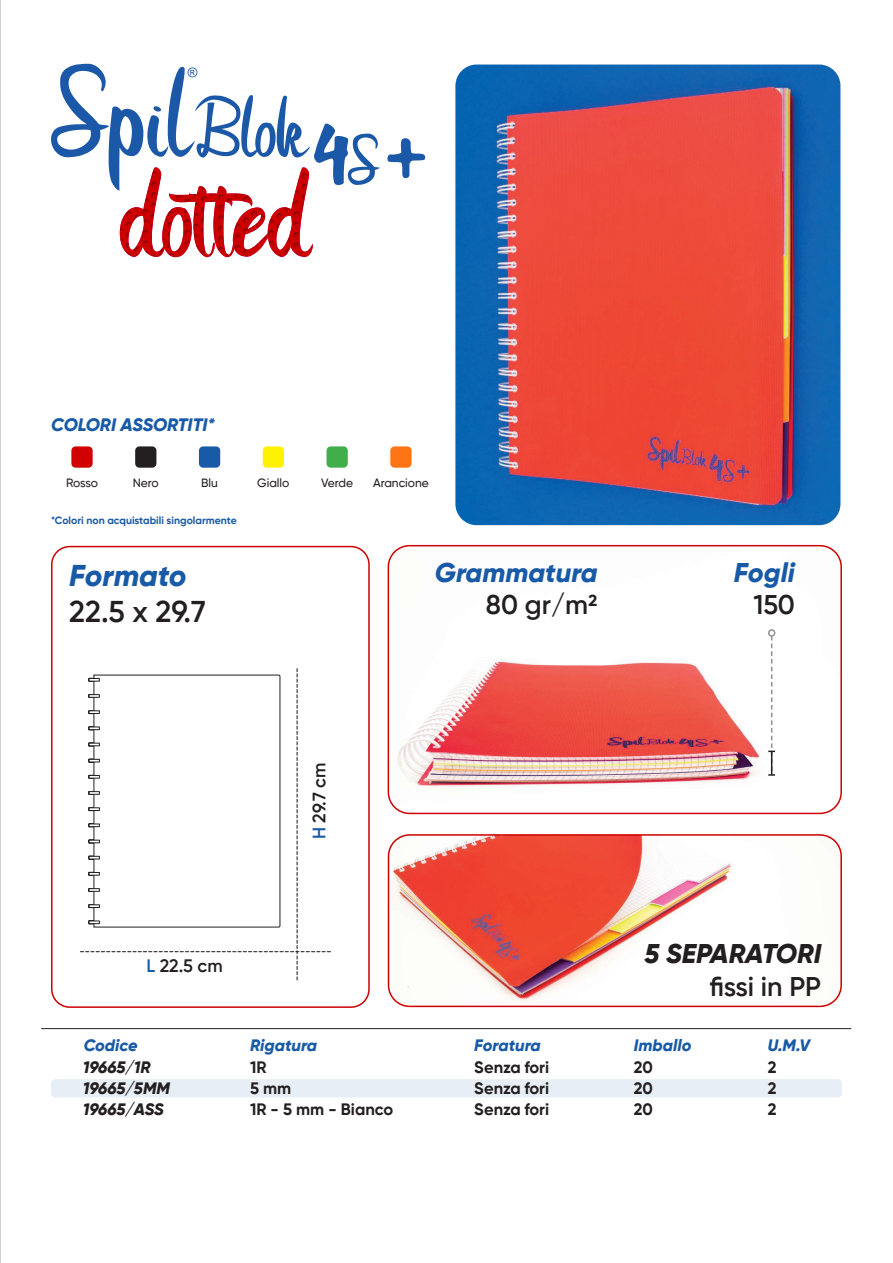
<style>
.page{position:relative;width:893px;height:1263px;background:#fff}
.page>*{position:absolute;margin:0;border:0;box-sizing:border-box;transform-origin:0 0}
.t1{font:600 30px "Gilroy";color:#231f20}
.t2{font:italic 800 30px "Gilroy";color:#185aa7}
.t3{font:italic 800 27px/32.4px "Gilroy";color:#185aa7;text-align:right}
.t4{font:italic 800 27px/32.4px "Gilroy";color:#231f20;text-align:right}
.t5{font:italic 800 18px "Gilroy";color:#185aa7}
.t6{font:600 18px "Gilroy";color:#231f20}
.t7{font:700 16.5px "Gilroy";color:#231f20}
.t8{font:italic 800 16.5px "Gilroy";color:#185aa7}
.t9{font:italic 800 16.5px "Gilroy";color:#231f20}
.t10{font:500 12px "Gilroy";color:#231f20}
.t11{font:700 10.5px "Gilroy";color:#185aa7}
.s1{font-weight:600;font-style:normal;color:#231f20}
.s2{color:#185aa7}
.s3{font-weight:600;font-style:normal}
</style>
<div class="page">
<div style="left:51px;top:1079px;width:791px;height:18px;background:#e8eef6;border-radius:4px"></div>
<hr style="left:42px;top:1028px;width:809px;height:1px;background:#231f20">
<hr style="left:0;top:0;width:1px;height:1263px;background:#231f20">
<svg style="left:387px;top:138px;width:39px;height:40px"></svg>
<svg style="left:51px;top:64px;width:329px;height:193px"></svg>
<img style="left:455px;top:65px;width:385px;height:460px">
<img style="left:388px;top:837px;width:451px;height:169px">
<div style="left:388px;top:834px;width:454px;height:173px;border:2px solid #ce0000;border-radius:21px"></div>
<img style="left:388px;top:546px;width:451px;height:267px">
<div style="left:388px;top:545px;width:454px;height:269px;border:2px solid #ce0000;border-radius:21px"></div>
<div style="left:768px;top:629px;width:7px;height:8px;border:2px solid #231f20;border-radius:50%"></div>
<svg style="left:768px;top:636px;width:7px;height:140px"></svg>
<div style="left:51px;top:546px;width:319px;height:462px;border:2px solid #ce0000;border-radius:18px"></div>
<svg style="left:80px;top:669px;width:250px;height:311px"></svg>
<div style="left:71px;top:446px;width:22px;height:22px;background:#d10003;border-radius:4px"></div>
<div style="left:135px;top:446px;width:21px;height:22px;background:#231f20;border-radius:4px"></div>
<div style="left:199px;top:446px;width:21px;height:22px;background:#185aa7;border-radius:4px"></div>
<div style="left:263px;top:446px;width:21px;height:22px;background:#fff101;border-radius:4px"></div>
<div style="left:326px;top:446px;width:22px;height:22px;background:#40ae49;border-radius:4px"></div>
<div style="left:390px;top:446px;width:22px;height:22px;background:#ff7516;border-radius:4px"></div>
<p class="t5" style="left:51px;top:413px;width:165px">COLORI ASSORTITI*</p>
<p class="t10" style="left:66px;top:475px;width:33px">Rosso</p>
<p class="t10" style="left:133px;top:475px;width:27px">Nero</p>
<p class="t10" style="left:201px;top:475px;width:18px">Blu</p>
<p class="t10" style="left:257px;top:475px;width:34px">Giallo</p>
<p class="t10" style="left:321px;top:475px;width:33px">Verde</p>
<p class="t10" style="left:373px;top:475px;width:57px">Arancione</p>
<p class="t11" style="left:51px;top:514px;width:187px">*Colori non acquistabili singolarmente</p>
<p class="t2" style="left:69px;top:556px;width:119px">Formato</p>
<p class="t1" style="left:69px;top:593px;width:138px">22.5 x 29.7</p>
<p class="t3" style="left:435px;top:556px;width:164px">Grammatura<br><span class="s1">80 gr/m2</span></p>
<p class="t3" style="left:734px;top:556px;width:62px">Fogli<br><span class="s1">150</span></p>
<p class="t6" style="left:308px;top:839px;width:78px;rotate:-90deg"><span class="s2">H</span> 29.7 cm</p>
<p class="t6" style="left:146px;top:955px;width:78px"><span class="s2">L</span> 22.5 cm</p>
<p class="t8" style="left:84px;top:1034px;width:56px">Codice</p>
<p class="t9" style="left:83px;top:1057px;width:69px">19665/1R</p>
<p class="t9" style="left:83px;top:1078px;width:89px">19665/5MM</p>
<p class="t9" style="left:83px;top:1099px;width:83px">19665/ASS</p>
<p class="t8" style="left:250px;top:1034px;width:69px">Rigatura</p>
<p class="t7" style="left:250px;top:1057px;width:18px">1R</p>
<p class="t7" style="left:250px;top:1078px;width:43px">5 mm</p>
<p class="t7" style="left:250px;top:1099px;width:145px">1R - 5 mm - Bianco</p>
<p class="t8" style="left:474px;top:1034px;width:68px">Foratura</p>
<p class="t7" style="left:474px;top:1057px;width:76px">Senza fori</p>
<p class="t7" style="left:474px;top:1078px;width:76px">Senza fori</p>
<p class="t7" style="left:474px;top:1099px;width:76px">Senza fori</p>
<p class="t4" style="left:644px;top:937px;width:178px">5 SEPARATORI <span class="s3">fissi in PP</span></p>
<p class="t8" style="left:634px;top:1034px;width:59px">Imballo</p>
<p class="t7" style="left:634px;top:1057px;width:20px">20</p>
<p class="t7" style="left:634px;top:1078px;width:20px">20</p>
<p class="t7" style="left:634px;top:1099px;width:20px">20</p>
<p class="t8" style="left:768px;top:1034px;width:44px">U.M.V</p>
<p class="t7" style="left:768px;top:1057px;width:10px">2</p>
<p class="t7" style="left:768px;top:1078px;width:10px">2</p>
<p class="t7" style="left:768px;top:1099px;width:10px">2</p>
</div>
